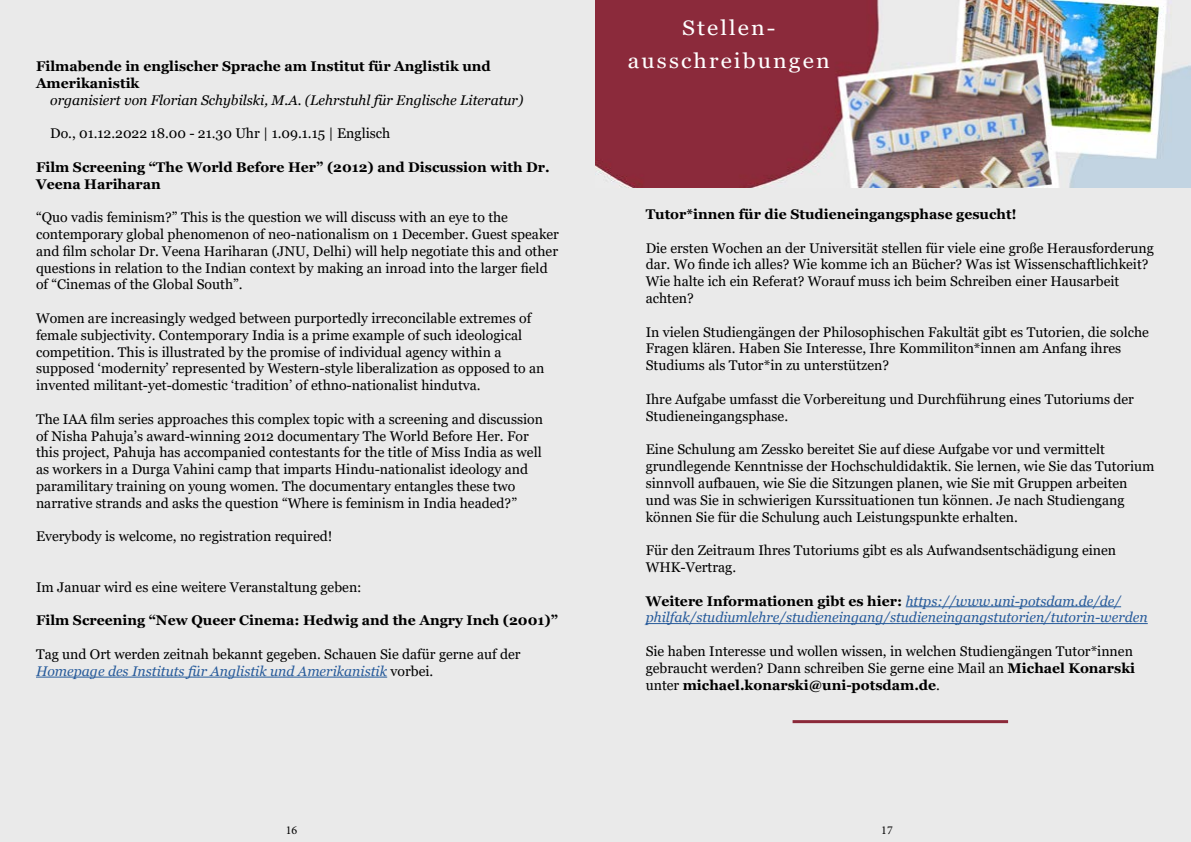
<style>
.page{position:relative;width:1191px;height:842px;background:#fff}
.page>*{position:absolute;margin:0;border:0;box-sizing:border-box;transform-origin:0 0}
.t1{font:21px "Georgia";letter-spacing:.09em;color:#fff;scale:1.1 1}
.t2{font:14px/16.8px "Georgia";color:#000}
.t3{font:700 14px/16.8px "Georgia";color:#000}
.t4{font:italic 14px/16.8px "Georgia";color:#275b9b}
.t5{font:italic 14px "Georgia";color:#000}
.t6{font:12px "Minion Pro";color:#000}
.s1{font-style:italic;color:#275b9b}
.s2{font-weight:700;font-style:normal;color:#000}
.s3{font-weight:700}
</style>
<div class="page">
<div style="left:0;top:0;width:645px;height:842px;background:#eaeaea"></div>
<div style="left:573px;top:0;width:618px;height:842px;background:#eaeaea"></div>
<hr style="left:905px;top:606px;width:216px;height:1px;background:#275b9b">
<hr style="left:645px;top:623px;width:502px;height:1px;background:#275b9b">
<hr style="left:792px;top:720px;width:216px;height:3px;background:#8b2939">
<img style="left:595px;top:0;width:596px;height:187px">
<hr style="left:36px;top:677px;width:351px;height:1px;background:#275b9b">
<h1 class="t1" style="left:682px;top:15px;width:86px">Stellen-</h1>
<p class="t3" style="left:36px;top:58px;width:456px">Filmabende in englischer Sprache am Institut für Anglistik und</p>
<h1 class="t1" style="left:628px;top:48px;width:185px">ausschreibungen</h1>
<p class="t3" style="left:36px;top:75px;width:105px">Amerikanistik</p>
<p class="t5" style="left:50px;top:91px;width:474px">organisiert von Florian Schybilski, M.A. (Lehrstuhl für Englische Literatur)</p>
<p class="t2" style="left:50px;top:125px;width:342px">Do., 01.12.2022 18.00 - 21.30 Uhr | 1.09.1.15 | Englisch</p>
<p class="t3" style="left:36px;top:159px;width:515px">Film Screening “The World Before Her” (2012) and Discussion with Dr.<br>Veena Hariharan</p>
<p class="t2" style="left:36px;top:209px;width:524px">“Quo vadis feminism?” This is the question we will discuss with an eye to the contemporary global phenomenon of neo-nationalism on 1 December. Guest speaker and film scholar Dr. Veena Hariharan (JNU, Delhi) will help negotiate this and other questions in relation to the Indian context by making an inroad into the larger field of “Cinemas of the Global South”.</p>
<p class="t2" style="left:36px;top:310px;width:510px">Women are increasingly wedged between purportedly irreconcilable extremes of female subjectivity. Contemporary India is a prime example of such ideological competition. This is illustrated by the promise of individual agency within a supposed ‘modernity’ represented by Western-style liberalization as opposed to an invented militant-yet-domestic ‘tradition’ of ethno-nationalist hindutva.</p>
<p class="t2" style="left:36px;top:411px;width:508px">The IAA film series approaches this complex topic with a screening and discussion of Nisha Pahuja’s award-winning 2012 documentary The World Before Her. For this project, Pahuja has accompanied contestants for the title of Miss India as well as workers in a Durga Vahini camp that imparts Hindu-nationalist ideology and paramilitary training on young women. The documentary entangles these two narrative strands and asks the question “Where is feminism in India headed?”</p>
<p class="t2" style="left:36px;top:528px;width:298px">Everybody is welcome, no registration required!</p>
<p class="t2" style="left:36px;top:579px;width:327px">Im Januar wird es eine weitere Veranstaltung geben:</p>
<p class="t3" style="left:36px;top:612px;width:523px">Film Screening “New Queer Cinema: Hedwig and the Angry Inch (2001)”</p>
<p class="t2" style="left:36px;top:646px;width:486px">Tag und Ort werden zeitnah bekannt gegeben. Schauen Sie dafür gerne auf der<br><span class="s1">Homepage des Instituts für Anglistik und Amerikanistik</span> vorbei.</p>
<p class="t3" style="left:645px;top:206px;width:372px">Tutor*innen für die Studieneingangsphase gesucht!</p>
<p class="t2" style="left:645px;top:240px;width:510px">Die ersten Wochen an der Universität stellen für viele eine große Herausforderung dar. Wo finde ich alles? Wie komme ich an Bücher? Was ist Wissenschaftlichkeit?<br>Wie halte ich ein Referat? Worauf muss ich beim Schreiben einer Hausarbeit achten?</p>
<p class="t2" style="left:645px;top:324px;width:505px">In vielen Studiengängen der Philosophischen Fakultät gibt es Tutorien, die solche<br>Fragen klären. Haben Sie Interesse, Ihre Kommiliton*innen am Anfang ihres<br>Studiums als Tutor*in zu unterstützen?</p>
<p class="t2" style="left:645px;top:391px;width:490px">Ihre Aufgabe umfasst die Vorbereitung und Durchführung eines Tutoriums der<br>Studieneingangsphase.</p>
<p class="t2" style="left:645px;top:441px;width:510px">Eine Schulung am Zessko bereitet Sie auf diese Aufgabe vor und vermittelt grundlegende Kenntnisse der Hochschuldidaktik. Sie lernen, wie Sie das Tutorium sinnvoll aufbauen, wie Sie die Sitzungen planen, wie Sie mit Gruppen arbeiten und was Sie in schwierigen Kurssituationen tun können. Je nach Studiengang können Sie für die Schulung auch Leistungspunkte erhalten.</p>
<p class="t2" style="left:645px;top:542px;width:472px">Für den Zeitraum Ihres Tutoriums gibt es als Aufwandsentschädigung einen<br>WHK-Vertrag.</p>
<p class="t4" style="left:645px;top:592px;width:503px"><span class="s2">Weitere Informationen gibt es hier:</span> https://www.uni-potsdam.de/de/ philfak/studiumlehre/studieneingang/studieneingangstutorien/tutorin-werden</p>
<p class="t2" style="left:645px;top:643px;width:491px">Sie haben Interesse und wollen wissen, in welchen Studiengängen Tutor*innen gebraucht werden? Dann schreiben Sie gerne eine Mail an <span class="s3">Michael Konarski </span>unter <span class="s3">michael.konarski@uni-potsdam.de</span>.</p>
<p class="t6" style="left:286px;top:822px;width:13px">16</p>
<p class="t6" style="left:881px;top:822px;width:13px">17</p>
</div>
